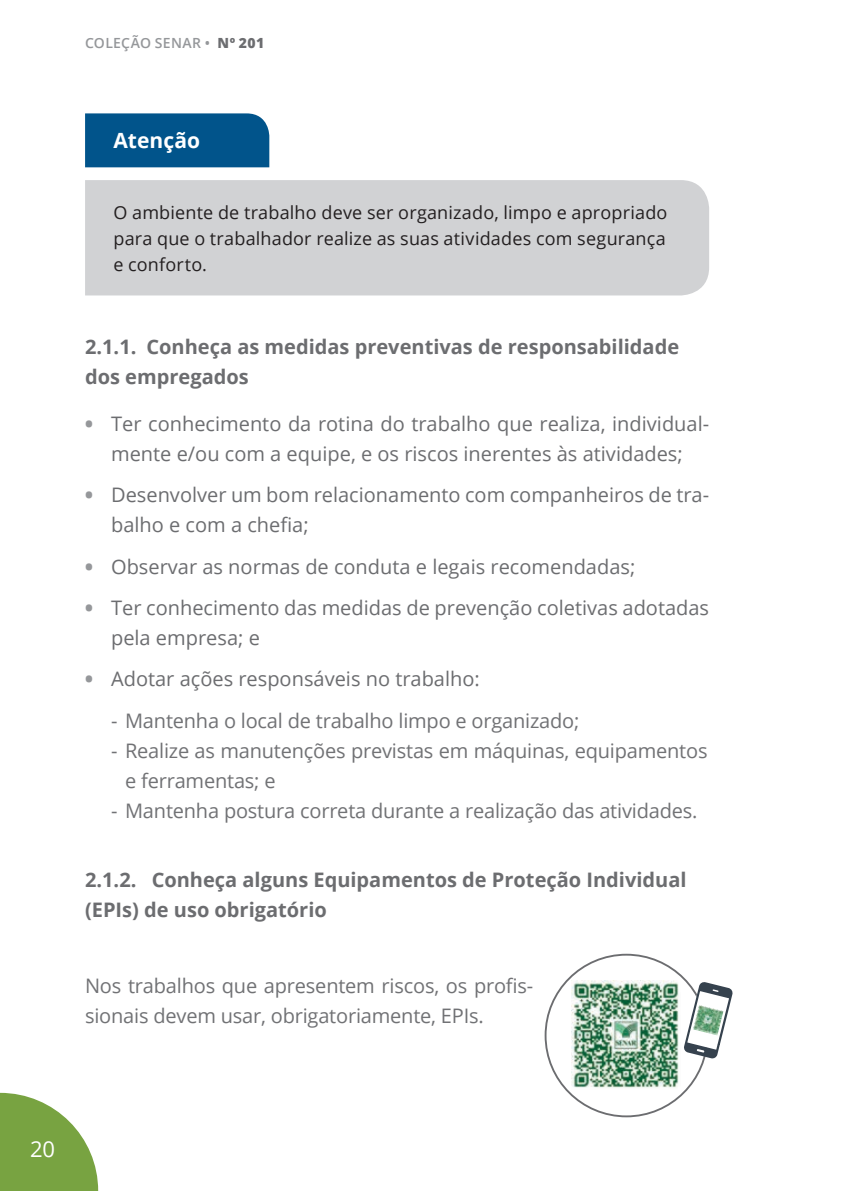
<style>
.page{position:relative;width:853px;height:1191px;background:#fff}
.page>*{position:absolute;margin:0;border:0;box-sizing:border-box;transform-origin:0 0}
.t1{font:22px "Open Sans";color:#fff}
.t2{font:700 21px "Open Sans";letter-spacing:.005em;color:#fff}
.t3{font:20px/30px "Open Sans";color:#6c6d70}
.t4{font:20px/30px "Open Sans";letter-spacing:-.01em;color:#717275}
.t5{font:700 20px/30px "Open Sans";color:#6c6d70}
.t6{font:18px/26px "Open Sans";letter-spacing:.01em;color:#231f20;text-align:justify}
.t7{font:600 14px "Open Sans";letter-spacing:.025em;color:#95979a}
.s1{font-weight:800;color:#6c6d70}
.s2{font-weight:800;color:#95979a}
</style>
<div class="page">
<div style="left:85px;top:180px;width:624px;height:115px;background:#d1d2d4"></div>
<div style="left:85px;top:113px;width:184px;height:54px;background:#01548b"></div>
<img style="left:571px;top:980px;width:108px;height:108px">
<svg style="left:684px;top:981px;width:49px;height:78px"></svg>
<img style="left:693px;top:1005px;width:30px;height:30px">
<svg style="left:0;top:1092px;width:99px;height:99px"></svg>
<p class="t7" style="left:85px;top:33px;width:181px">COLEÇÃO SENAR • <span class="s1">Nº 201</span></p>
<p class="t2" style="left:113px;top:126px;width:88px">Atenção</p>
<p class="t6" style="left:113px;top:199px;width:555px">O ambiente de trabalho deve ser organizado, limpo e apropriado para que o trabalhador realize as suas atividades com segurança e conforto.</p>
<p class="t5" style="left:85px;top:331px;width:595px">2.1.1. Conheça as medidas preventivas de responsabilidade dos empregados</p>
<p class="t3" style="left:85px;top:408px;width:625px;text-align:center"><span class="s2">•</span> Ter conhecimento da rotina do trabalho que realiza, individual&shy;mente e/ou com a equipe, e os riscos inerentes às atividades;</p>
<p class="t3" style="left:111px;top:479px;width:599px;text-indent:-26px"><span class="s2">•</span> Desenvolver um bom relacionamento com companheiros de tra&shy;balho e com a chefia;</p>
<p class="t3" style="left:85px;top:551px;width:551px"><span class="s2">•</span> Observar as normas de conduta e legais recomendadas;</p>
<p class="t3" style="left:111px;top:592px;width:599px;text-indent:-26px"><span class="s2">•</span> Ter conhecimento das medidas de prevenção coletivas adotadas pela empresa; e</p>
<p class="t3" style="left:85px;top:663px;width:396px"><span class="s2">•</span> Adotar ações responsáveis no trabalho:</p>
<p class="t4" style="left:111px;top:705px;width:470px">- Mantenha o local de trabalho limpo e organizado;</p>
<p class="t4" style="left:125px;top:735px;width:584px;text-indent:-14px">- Realize as manutenções previstas em máquinas, equipamentos e ferramentas; e</p>
<p class="t4" style="left:111px;top:795px;width:587px">- Mantenha postura correta durante a realização das atividades.</p>
<p class="t5" style="left:85px;top:864px;width:602px">2.1.2. Conheça alguns Equipamentos de Proteção Individual (EPIs) de uso obrigatório</p>
<p class="t4" style="left:85px;top:970px;width:450px">Nos trabalhos que apresentem riscos, os profis&shy;sionais devem usar, obrigatoriamente, EPIs.</p>
<p class="t1" style="left:30px;top:1133px;width:27px">20</p>
</div>
